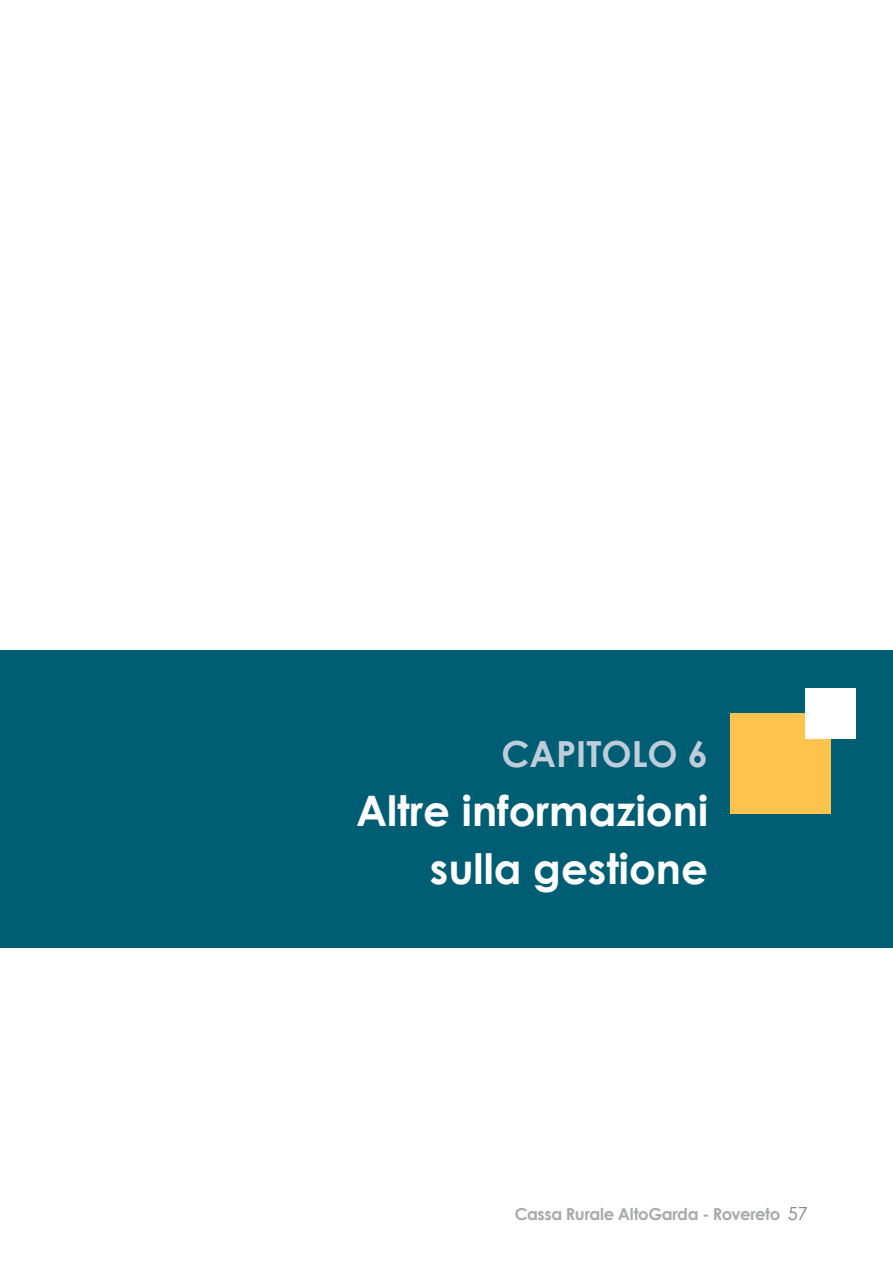
<style>
.page{position:relative;width:893px;height:1263px;background:#fff}
.page>*{position:absolute;margin:0;border:0;box-sizing:border-box;transform-origin:0 0}
.t1{font:700 42px/58.7px "Century Gothic";color:#fff;text-align:right}
.t2{font:700 36px "Century Gothic";color:#becdd9}
.t3{font:700 16.5px "Century Gothic";letter-spacing:-.025em;color:#a8a9ad}
.s1{font-weight:400;font-size:18px;color:#808285}
</style>
<div class="page">
<div style="left:0;top:651px;width:893px;height:297px;background:#005e74"></div>
<div style="left:730px;top:713px;width:100px;height:101px;background:#fec34d"></div>
<div style="left:805px;top:688px;width:51px;height:51px;background:#fff"></div>
<h2 class="t2" style="left:501px;top:726px;width:208px">CAPITOLO 6</h2>
<h1 class="t1" style="left:356px;top:779px;width:353px">Altre informazioni sulla gestione</h1>
<p class="t3" style="left:515px;top:1202px;width:295px">Cassa Rurale AltoGarda - Rovereto <span class="s1">57</span></p>
</div>
